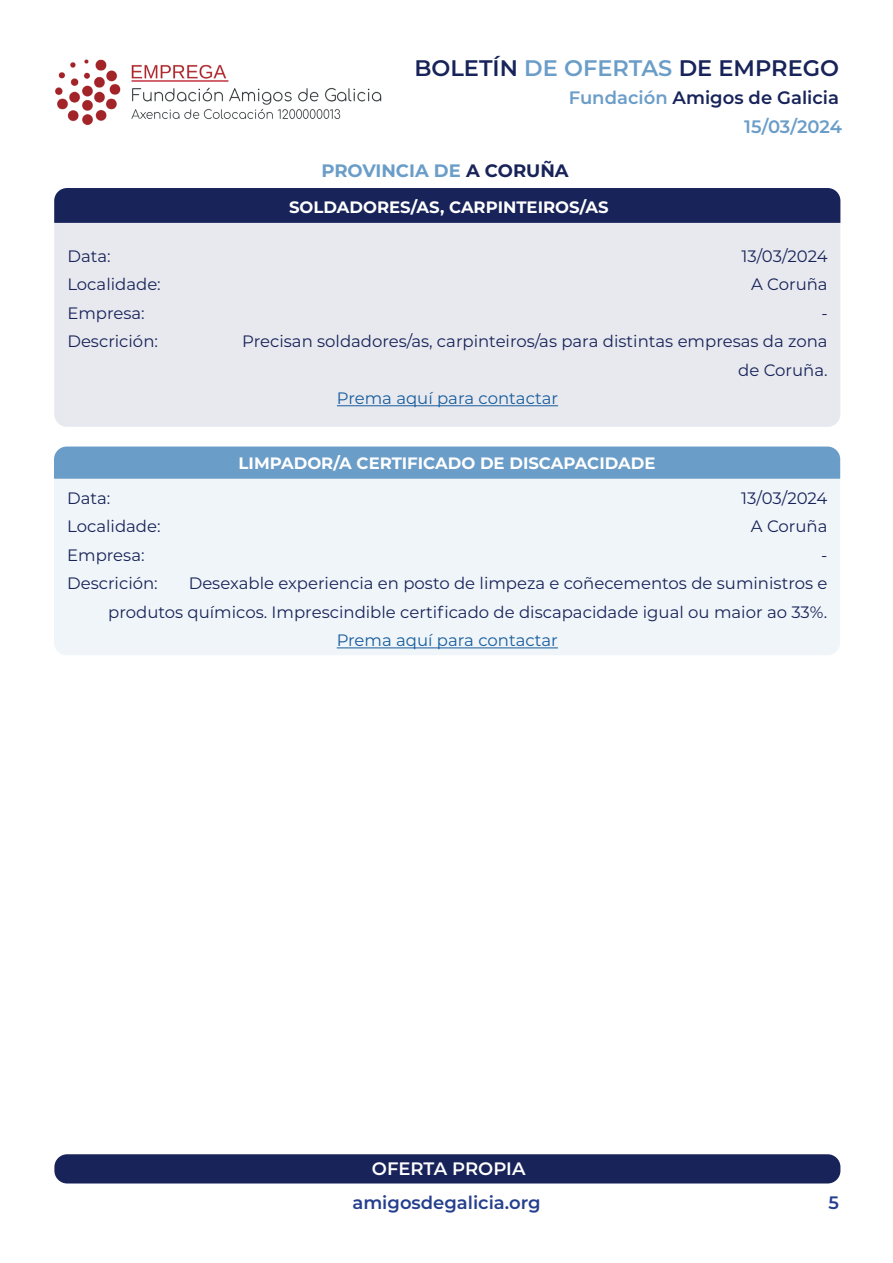
<style>
.page{position:relative;width:893px;height:1263px;background:#fff}
.page>*{position:absolute;margin:0;border:0;box-sizing:border-box;transform-origin:0 0}
.t1{font:600 22.5px "Montserrat";color:#172359}
.t2{font:600 18px/29.5px "Montserrat";color:#6a9dc8;text-align:right}
.t3{font:600 18px "Montserrat";color:#253f8e}
.t4{font:700 18px "Montserrat";color:#6a9dc8}
.t5{font:600 18px "Montserrat";color:#fff}
.t6{font:16.5px/28.5px "Montserrat";color:#172359;text-align:right}
.t7{font:700 16.5px "Montserrat";color:#fff}
.t8{font:16.5px "Montserrat";color:#175d9e}
.s1{color:#6a9dc8}
.s2{color:#172359}
</style>
<div class="page">
<img style="left:55px;top:59px;width:327px;height:66px">
<div style="left:54px;top:1154px;width:786px;height:29px;background:#172359;border-radius:13px"></div>
<div style="left:54px;top:223px;width:786px;height:204px;background:#e8e9ee"></div>
<div style="left:54px;top:479px;width:786px;height:176px;background:#f0f5f9"></div>
<div style="left:54px;top:188px;width:786px;height:35px;background:#172359"></div>
<div style="left:54px;top:446px;width:786px;height:33px;background:#6a9dc8"></div>
<hr style="left:337px;top:405px;width:221px;height:1px;background:#175d9e">
<hr style="left:337px;top:647px;width:221px;height:1px;background:#175d9e">
<h1 class="t1" style="left:414px;top:52px;width:426px">BOLETÍN <span class="s1">DE OFERTAS</span> DE EMPREGO</h1>
<p class="t2" style="left:569px;top:82px;width:275px">Fundación <span class="s2">Amigos de Galicia<br></span>15/03/2024</p>
<p class="t4" style="left:321px;top:158px;width:249px">PROVINCIA DE <span class="s2">A CORUÑA</span></p>
<p class="t7" style="left:289px;top:196px;width:321px">SOLDADORES/AS, CARPINTEIROS/AS</p>
<p class="t6" style="left:67px;top:241px;width:45px">Data:</p>
<p class="t6" style="left:741px;top:241px;width:88px">13/03/2024</p>
<p class="t6" style="left:67px;top:269px;width:95px">Localidade:</p>
<p class="t6" style="left:751px;top:269px;width:78px">A Coruña</p>
<p class="t6" style="left:67px;top:298px;width:79px">Empresa:</p>
<p class="t6" style="left:821px;top:298px;width:8px">-</p>
<p class="t6" style="left:67px;top:326px;width:92px">Descrición:</p>
<p class="t6" style="left:242px;top:326px;width:587px">Precisan soldadores/as, carpinteiros/as para distintas empresas da zona de Coruña.</p>
<p class="t8" style="left:337px;top:387px;width:223px">Prema aquí para contactar</p>
<p class="t7" style="left:239px;top:452px;width:418px">LIMPADOR/A CERTIFICADO DE DISCAPACIDADE</p>
<p class="t6" style="left:67px;top:483px;width:45px">Data:</p>
<p class="t6" style="left:741px;top:483px;width:88px">13/03/2024</p>
<p class="t6" style="left:67px;top:511px;width:95px">Localidade:</p>
<p class="t6" style="left:751px;top:511px;width:78px">A Coruña</p>
<p class="t6" style="left:67px;top:540px;width:79px">Empresa:</p>
<p class="t6" style="left:821px;top:540px;width:8px">-</p>
<p class="t6" style="left:67px;top:568px;width:92px">Descrición:</p>
<p class="t6" style="left:108px;top:568px;width:721px">Desexable experiencia en posto de limpeza e coñecementos de suministros e<br>produtos químicos. Imprescindible certificado de discapacidade igual ou maior ao 33%.</p>
<p class="t8" style="left:337px;top:629px;width:223px">Prema aquí para contactar</p>
<p class="t5" style="left:372px;top:1156px;width:155px">OFERTA PROPIA</p>
<p class="t3" style="left:352px;top:1190px;width:190px">amigosdegalicia.org</p>
<p class="t3" style="left:828px;top:1190px;width:12px">5</p>
</div>
